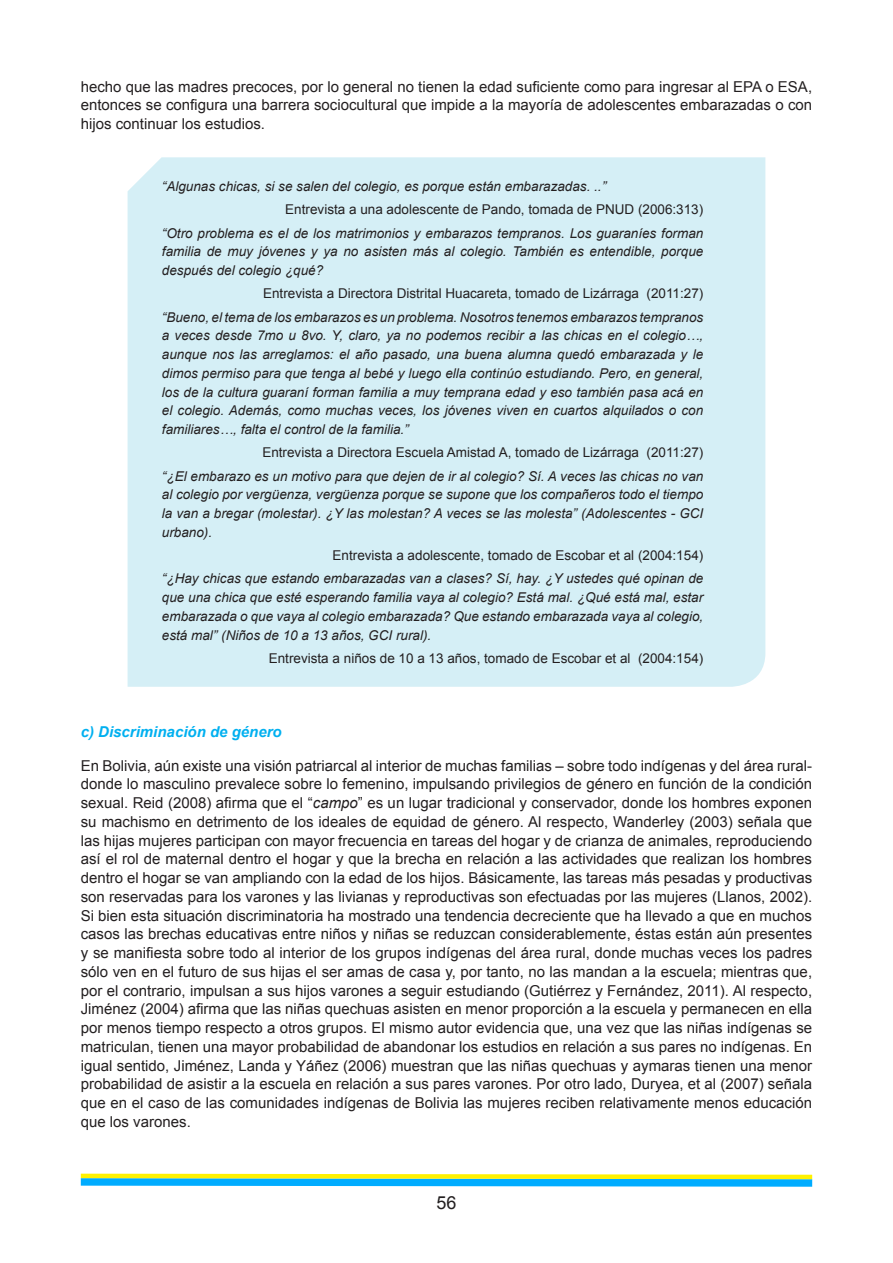
<style>
.page{position:relative;width:893px;height:1263px;background:#fff}
.page>*{position:absolute;margin:0;border:0;box-sizing:border-box;transform-origin:0 0}
.t1{font:18px "Arial";color:#231f20}
._1_CUERPO{font:15px/18.8px "Arial";color:#231f20;text-align:justify}
._1_SUBTITULO_3{font:italic 700 15px "Arial";color:#00b0f0}
._1_CUERPO-2{font:italic 13.5px/18.8px "Arial";color:#231f20;text-align:justify}
.Lista_multicolor_-_É{font:italic 13.5px/18.8px "Arial";color:#231f20;text-align:justify}
._1_CUERPO-3{font:13.5px "Arial";color:#231f20}
.s1{font-style:italic}
</style>
<div class="page">
<svg style="left:80px;top:1173px;width:733px;height:14px;background:#79cead"></svg>
<div style="left:128px;top:157px;width:637px;height:530px;background:#d5eff6"></div>
<p class="_1_CUERPO" style="left:81px;top:77px;width:733px">hecho que las madres precoces, por lo general no tienen la edad suficiente como para ingresar al EPA o ESA, entonces se configura una barrera sociocultural que impide a la mayoría de adolescentes embarazadas o con hijos continuar los estudios.</p>
<p class="_1_CUERPO-2" style="left:162px;top:177px;width:446px">“Algunas chicas, si se salen del colegio, es porque están embarazadas. ..”</p>
<p class="_1_CUERPO-3" style="left:285px;top:201px;width:419px">Entrevista a una adolescente de Pando, tomada de PNUD (2006:313)</p>
<p class="_1_CUERPO-2" style="left:162px;top:224px;width:543px">“Otro problema es el de los matrimonios y embarazos tempranos. Los guaraníes forman familia de muy jóvenes y ya no asisten más al colegio. También es entendible, porque después del colegio ¿qué?</p>
<p class="_1_CUERPO-3" style="left:263px;top:285px;width:442px">Entrevista a Directora Distrital Huacareta, tomado de Lizárraga (2011:27)</p>
<p class="Lista_multicolor_-_É" style="left:162px;top:308px;width:543px">“Bueno, el tema de los embarazos es un problema. Nosotros tenemos embarazos tempranos a veces desde 7mo u 8vo. Y, claro, ya no podemos recibir a las chicas en el colegio…, aunque nos las arreglamos: el año pasado, una buena alumna quedó embarazada y le dimos permiso para que tenga al bebé y luego ella continúo estudiando. Pero, en general, los de la cultura guaraní forman familia a muy temprana edad y eso también pasa acá en el colegio. Además, como muchas veces, los jóvenes viven en cuartos alquilados o con familiares…, falta el control de la familia.”</p>
<p class="_1_CUERPO-3" style="left:262px;top:444px;width:442px">Entrevista a Directora Escuela Amistad A, tomado de Lizárraga (2011:27)</p>
<p class="_1_CUERPO-2" style="left:162px;top:467px;width:543px">“¿El embarazo es un motivo para que dejen de ir al colegio? Sí. A veces las chicas no van al colegio por vergüenza, vergüenza porque se supone que los compañeros todo el tiempo la van a bregar (molestar). ¿Y las molestan? A veces se las molesta” (Adolescentes - GCI urbano).</p>
<p class="_1_CUERPO-3" style="left:333px;top:547px;width:372px">Entrevista a adolescente, tomado de Escobar et al (2004:154)</p>
<p class="_1_CUERPO-2" style="left:162px;top:569px;width:543px">“¿Hay chicas que estando embarazadas van a clases? Sí, hay. ¿Y ustedes qué opinan de que una chica que esté esperando familia vaya al colegio? Está mal. ¿Qué está mal, estar embarazada o que vaya al colegio embarazada? Que estando embarazada vaya al colegio, está mal” (Niños de 10 a 13 años, GCI rural).</p>
<p class="_1_CUERPO-3" style="left:269px;top:649px;width:436px">Entrevista a niños de 10 a 13 años, tomado de Escobar et al (2004:154)</p>
<p class="_1_SUBTITULO_3" style="left:81px;top:722px;width:202px">c) Discriminación de género</p>
<p class="_1_CUERPO" style="left:81px;top:756px;width:733px">En Bolivia, aún existe una visión patriarcal al interior de muchas familias – sobre todo indígenas y del área rural&shy;donde lo masculino prevalece sobre lo femenino, impulsando privilegios de género en función de la condición sexual. Reid (2008) afirma que el “<span class="s1">campo</span>” es un lugar tradicional y conservador, donde los hombres exponen su machismo en detrimento de los ideales de equidad de género. Al respecto, Wanderley (2003) señala que las hijas mujeres participan con mayor frecuencia en tareas del hogar y de crianza de animales, reproduciendo así el rol de maternal dentro el hogar y que la brecha en relación a las actividades que realizan los hombres dentro el hogar se van ampliando con la edad de los hijos. Básicamente, las tareas más pesadas y productivas son reservadas para los varones y las livianas y reproductivas son efectuadas por las mujeres (Llanos, 2002).<br>Si bien esta situación discriminatoria ha mostrado una tendencia decreciente que ha llevado a que en muchos casos las brechas educativas entre niños y niñas se reduzcan considerablemente, éstas están aún presentes y se manifiesta sobre todo al interior de los grupos indígenas del área rural, donde muchas veces los padres sólo ven en el futuro de sus hijas el ser amas de casa y, por tanto, no las mandan a la escuela; mientras que, por el contrario, impulsan a sus hijos varones a seguir estudiando (Gutiérrez y Fernández, 2011). Al respecto, Jiménez (2004) afirma que las niñas quechuas asisten en menor proporción a la escuela y permanecen en ella por menos tiempo respecto a otros grupos. El mismo autor evidencia que, una vez que las niñas indígenas se matriculan, tienen una mayor probabilidad de abandonar los estudios en relación a sus pares no indígenas. En igual sentido, Jiménez, Landa y Yáñez (2006) muestran que las niñas quechuas y aymaras tienen una menor probabilidad de asistir a la escuela en relación a sus pares varones. Por otro lado, Duryea, et al (2007) señala que en el caso de las comunidades indígenas de Bolivia las mujeres reciben relativamente menos educación que los varones.</p>
<p class="t1" style="left:436px;top:1191px;width:22px">56</p>
</div>
